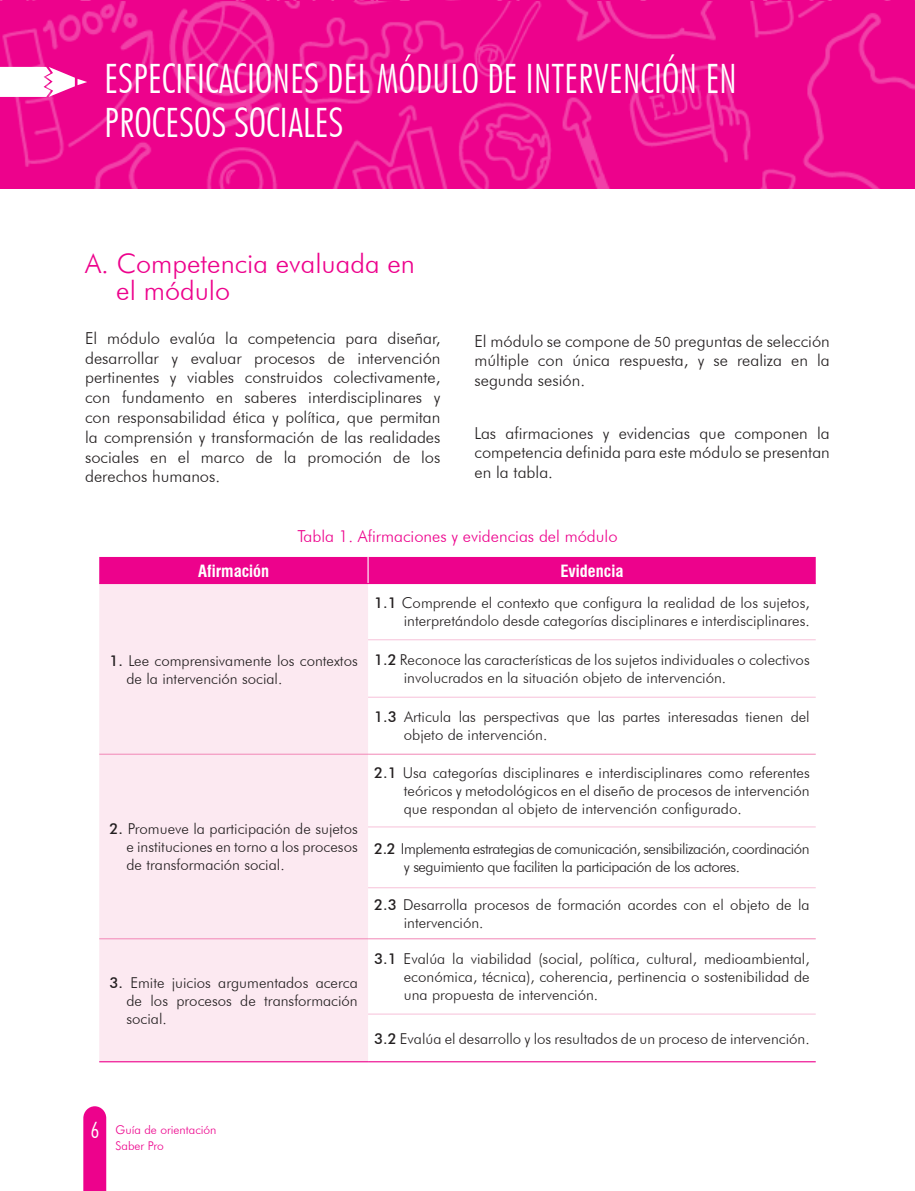
<style>
.page{position:relative;width:915px;height:1191px;background:#fff}
.page>*{position:absolute;margin:0;border:0;box-sizing:border-box;transform-origin:0 0}
.Texto_Corrido{font:300 condensed 40.5px "Futura BT";color:#fff}
.SUBTITULO_1{font:300 27px/27px "Futura BT";color:#ed028c}
.TEXTO_CORRIDO{font:300 16.5px/19.8px "Futura BT";color:#231f20;text-align:justify}
.Titulo_Tabla{font:300 16.5px "Futura BT";color:#ed028c}
.Titulo_TABLAS{font:700 condensed 16.5px "Swiss 721 BT";color:#fff}
.TEXTO_CORRIDO-2{font:300 15px/18px "Futura BT";color:#231f20}
.TEXTO_CORRIDO-3{font:300 15px/18px "Futura BT";letter-spacing:-.03em;color:#231f20}
.t1{font:300 12px/16.5px "Futura BT";color:#ed028c}
.s1{font-size:14.25px}
.s2{font-weight:500}
.s3{font-stretch:condensed;font-size:22.5px;color:#fff}
</style>
<div class="page">
<svg style="left:83px;top:1106px;width:23px;height:85px;background:#ed0d91"></svg>
<img style="left:0;top:1px;width:914px;height:187px">
<svg style="left:0;top:67px;width:87px;height:30px"></svg>
<div style="left:99px;top:584px;width:269px;height:477px;background:#fce9f1"></div>
<hr style="left:368px;top:639px;width:447px;height:1px;background:#f7c1d9">
<hr style="left:368px;top:697px;width:447px;height:1px;background:#f7c1d9">
<hr style="left:99px;top:754px;width:269px;height:1px;background:#f287b6">
<hr style="left:368px;top:754px;width:447px;height:1px;background:#f287b6">
<hr style="left:368px;top:826px;width:447px;height:1px;background:#f7c1d9">
<hr style="left:368px;top:887px;width:447px;height:1px;background:#f7c1d9">
<hr style="left:99px;top:938px;width:269px;height:1px;background:#f287b6">
<hr style="left:368px;top:938px;width:447px;height:1px;background:#f287b6">
<hr style="left:368px;top:1013px;width:447px;height:1px;background:#f7c1d9">
<hr style="left:99px;top:1061px;width:269px;height:1px;background:#ed028c">
<hr style="left:368px;top:1061px;width:447px;height:1px;background:#ed028c">
<hr style="left:99px;top:583px;width:269px;height:1px;background:#ed028c">
<hr style="left:368px;top:583px;width:447px;height:1px;background:#ed028c">
<div style="left:99px;top:557px;width:716px;height:26px;background:#ed028c"></div>
<p class="Texto_Corrido" style="left:104px;top:54px;width:634px">ESPECIFICACIONES DEL MÓDULO DE INTERVENCIÓN EN</p>
<p class="Texto_Corrido" style="left:104px;top:98px;width:240px">PROCESOS SOCIALES</p>
<p class="SUBTITULO_1" style="left:116px;top:249px;width:300px;text-indent:-31px">A. Competencia evaluada en el módulo</p>
<p class="TEXTO_CORRIDO" style="left:85px;top:328px;width:357px">El módulo evalúa la competencia para diseñar, desarrollar y evaluar procesos de intervención pertinentes y viables construidos colectivamente, con fundamento en saberes interdisciplinares y con responsabilidad ética y política, que permitan la comprensión y transformación de las realidades sociales en el marco de la promoción de los derechos humanos.</p>
<p class="TEXTO_CORRIDO" style="left:474px;top:331px;width:357px">El módulo se compone de <span class="s1">50</span> preguntas de selección múltiple con única respuesta, y se realiza en la segunda sesión.</p>
<p class="TEXTO_CORRIDO" style="left:474px;top:422px;width:357px">Las afirmaciones y evidencias que componen la competencia definida para este módulo se presentan en la tabla.</p>
<p class="Titulo_Tabla" style="left:297px;top:526px;width:322px">Tabla 1. Afirmaciones y evidencias del módulo</p>
<p class="Titulo_TABLAS" style="left:198px;top:560px;width:72px">Afirmación</p>
<p class="Titulo_TABLAS" style="left:560px;top:560px;width:64px">Evidencia</p>
<p class="TEXTO_CORRIDO-2" style="left:126px;top:651px;width:233px;text-indent:-17px"><span class="s2">1.</span> Lee comprensivamente los contextos de la intervención social.</p>
<p class="TEXTO_CORRIDO-2" style="left:126px;top:819px;width:233px;text-align:justify;text-indent:-17px"><span class="s2">2.</span> Promueve la participación de sujetos e instituciones en torno a los procesos de transformación social.</p>
<p class="TEXTO_CORRIDO-2" style="left:126px;top:973px;width:233px;text-align:justify;text-indent:-17px"><span class="s2">3.</span> Emite juicios argumentados acerca de los procesos de transformación social.</p>
<p class="TEXTO_CORRIDO-2" style="left:374px;top:594px;width:437px;text-align:right"><span class="s2">1.1</span> Comprende el contexto que configura la realidad de los sujetos, interpretándolo desde categorías disciplinares e interdisciplinares.</p>
<p class="TEXTO_CORRIDO-2" style="left:404px;top:650px;width:407px;text-indent:-30px"><span class="s2">1.2</span> Reconoce las características de los sujetos individuales o colectivos involucrados en la situación objeto de intervención.</p>
<p class="TEXTO_CORRIDO-2" style="left:404px;top:708px;width:407px;text-indent:-30px"><span class="s2">1.3</span> Articula las perspectivas que las partes interesadas tienen del objeto de intervención.</p>
<p class="TEXTO_CORRIDO-2" style="left:404px;top:764px;width:407px;text-align:justify;text-indent:-30px"><span class="s2">2.1</span> Usa categorías disciplinares e interdisciplinares como referentes teóricos y metodológicos en el diseño de procesos de intervención que respondan al objeto de intervención configurado.</p>
<p class="TEXTO_CORRIDO-3" style="left:404px;top:839px;width:407px;text-indent:-30px"><span class="s2">2.2</span> Implementa estrategias de comunicación, sensibilización, coordinación y seguimiento que faciliten la participación de los actores.</p>
<p class="TEXTO_CORRIDO-2" style="left:404px;top:895px;width:407px;text-indent:-30px"><span class="s2">2.3</span> Desarrolla procesos de formación acordes con el objeto de la intervención.</p>
<p class="TEXTO_CORRIDO-2" style="left:404px;top:949px;width:407px;text-align:justify;text-indent:-30px"><span class="s2">3.1</span> Evalúa la viabilidad (social, política, cultural, medioambiental, económica, técnica), coherencia, pertinencia o sostenibilidad de una propuesta de intervención.</p>
<p class="TEXTO_CORRIDO-2" style="left:374px;top:1029px;width:437px"><span class="s2">3.2</span> Evalúa el desarrollo y los resultados de un proceso de intervención.</p>
<p class="t1" style="left:116px;top:1121px;width:102px;text-indent:-25px"><span class="s3">6</span> Guía de orientación<br>Saber Pro</p>
</div>
